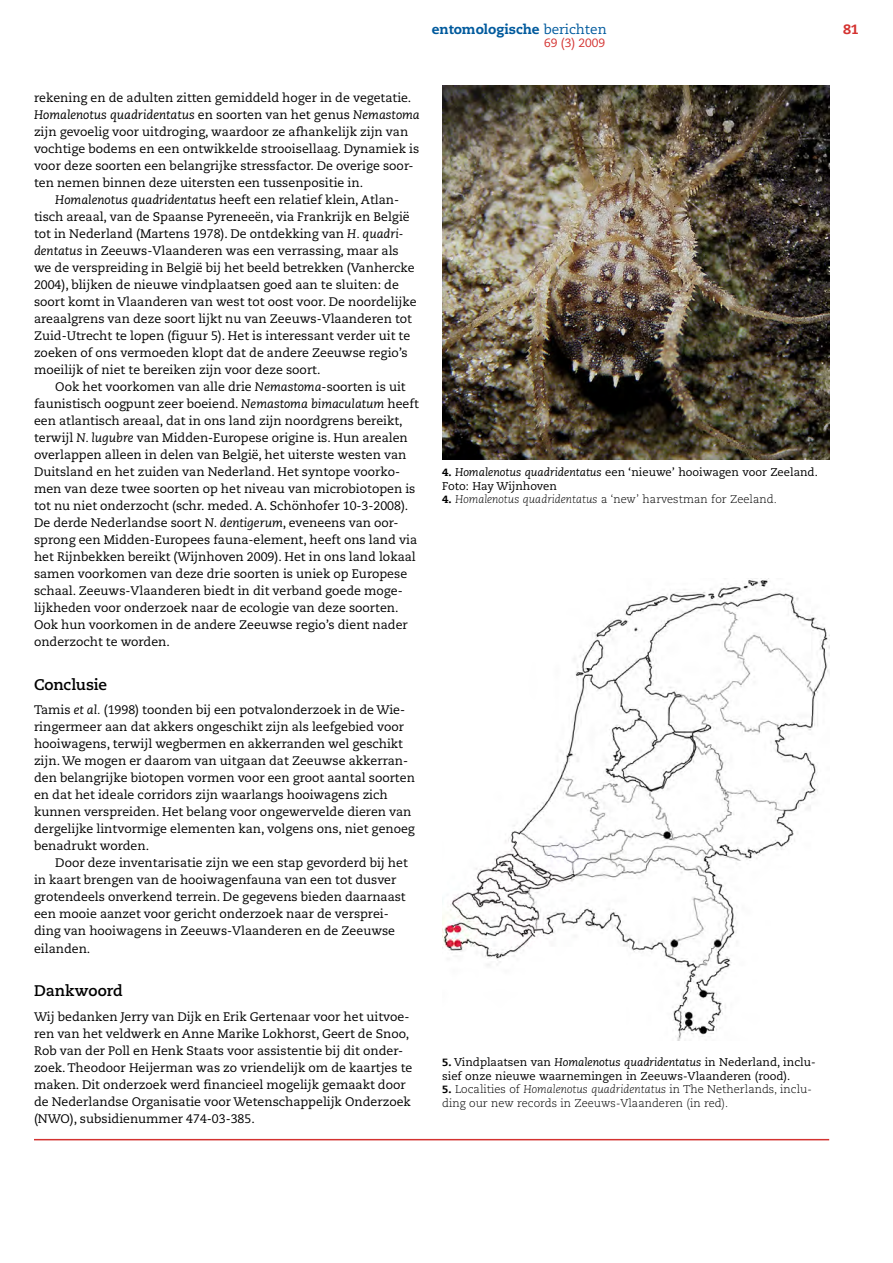
<style>
.page{position:relative;width:893px;height:1263px;background:#fff}
.page>*{position:absolute;margin:0;border:0;box-sizing:border-box;transform-origin:0 0}
.t1{font:700 15.3px "Caecilia LT Std";letter-spacing:-.005em;color:#000}
.t2{font:800 13.5px "Caecilia LT Std";color:#005a9d}
.t3{font:800 13.5px "Caecilia LT Std";color:#d43230}
.t4{font:12.3px/17px "Caecilia LT Std";color:#000}
.t5{font:italic 12.3px "Caecilia LT Std";color:#000}
.t6{font:12px "Caecilia LT Std";color:#d43230}
.t7{font:11.25px/13.5px "Caecilia LT Std";color:#000}
.t8{font:300 11.25px/13.5px "Caecilia LT Std";color:#000}
.s1{font-weight:400}
.s2{font-style:normal}
.s3{font-style:italic}
.s4{font-weight:800;font-size:10.5px}
</style>
<div class="page">
<img style="left:442px;top:85px;width:387px;height:374px">
<img style="left:442px;top:578px;width:387px;height:463px">
<hr style="left:34px;top:1139px;width:795px;height:1px;background:#d43230">
<p class="t2" style="left:432px;top:21px;width:177px">entomologische <span class="s1">berichten</span></p>
<p class="t3" style="left:843px;top:21px;width:17px">81</p>
<p class="t6" style="left:544px;top:36px;width:62px">69 (3) 2009</p>
<p class="t4" style="left:34px;top:90px;width:379px">rekening en de adulten zitten gemiddeld hoger in de vegetatie.</p>
<p class="t5" style="left:34px;top:108px;width:387px">Homalenotus quadridentatus <span class="s2">en soorten van het genus</span> Nemastoma</p>
<p class="t4" style="left:34px;top:124px;width:376px">zijn gevoelig voor uitdroging, waardoor ze afhankelijk zijn van</p>
<p class="t4" style="left:34px;top:141px;width:387px">vochtige bodems en een ontwikkelde strooisellaag. Dynamiek is</p>
<p class="t4" style="left:34px;top:158px;width:381px">voor deze soorten een belangrijke stressfactor. De overige soor-</p>
<p class="t4" style="left:34px;top:175px;width:331px">ten nemen binnen deze uitersten een tussenpositie in.</p>
<p class="t4" style="left:55px;top:192px;width:345px"><span class="s3">Homalenotus quadridentatus</span> heeft een relatief klein, Atlan-</p>
<p class="t4" style="left:34px;top:209px;width:377px">tisch areaal, van de Spaanse Pyreneeën, via Frankrijk en België</p>
<p class="t4" style="left:34px;top:226px;width:371px">tot in Nederland (Martens 1978). De ontdekking van <span class="s3">H. quadri-</span></p>
<p class="t4" style="left:34px;top:243px;width:366px"><span class="s3">dentatus</span> in Zeeuws-Vlaanderen was een verrassing, maar als</p>
<p class="t4" style="left:34px;top:260px;width:382px">we de verspreiding in België bij het beeld betrekken (Vanhercke</p>
<p class="t4" style="left:34px;top:277px;width:366px">2004), blijken de nieuwe vindplaatsen goed aan te sluiten: de</p>
<p class="t4" style="left:34px;top:294px;width:384px">soort komt in Vlaanderen van west tot oost voor. De noordelijke</p>
<p class="t4" style="left:34px;top:311px;width:379px">areaalgrens van deze soort lijkt nu van Zeeuws-Vlaanderen tot</p>
<p class="t4" style="left:34px;top:328px;width:378px">Zuid-Utrecht te lopen (figuur 5). Het is interessant verder uit te</p>
<p class="t4" style="left:34px;top:345px;width:375px">zoeken of ons vermoeden klopt dat de andere Zeeuwse regio’s</p>
<p class="t4" style="left:34px;top:362px;width:288px">moeilijk of niet te bereiken zijn voor deze soort.</p>
<p class="t4" style="left:55px;top:379px;width:352px">Ook het voorkomen van alle drie <span class="s3">Nemastoma</span>-soorten is uit</p>
<p class="t4" style="left:34px;top:396px;width:386px">faunistisch oogpunt zeer boeiend. <span class="s3">Nemastoma bimaculatum</span> heeft</p>
<p class="t4" style="left:34px;top:413px;width:370px">een atlantisch areaal, dat in ons land zijn noordgrens bereikt,</p>
<p class="t4" style="left:34px;top:430px;width:375px">terwijl <span class="s3">N. lugubre</span> van Midden-Europese origine is. Hun arealen</p>
<p class="t4" style="left:34px;top:447px;width:374px">overlappen alleen in delen van België, het uiterste westen van</p>
<p class="t4" style="left:34px;top:464px;width:368px">Duitsland en het zuiden van Nederland. Het syntope voorko-</p>
<p class="t4" style="left:34px;top:481px;width:383px">men van deze twee soorten op het niveau van microbiotopen is</p>
<p class="t4" style="left:34px;top:498px;width:376px">tot nu niet onderzocht (schr. meded. A. Schönhofer 10-3-2008).</p>
<p class="t4" style="left:34px;top:515px;width:366px">De derde Nederlandse soort <span class="s3">N. dentigerum</span>, eveneens van oor-</p>
<p class="t4" style="left:34px;top:532px;width:385px">sprong een Midden-Europees fauna-element, heeft ons land via</p>
<p class="t4" style="left:34px;top:549px;width:383px">het Rijnbekken bereikt (Wijnhoven 2009). Het in ons land lokaal</p>
<p class="t4" style="left:34px;top:566px;width:375px">samen voorkomen van deze drie soorten is uniek op Europese</p>
<p class="t4" style="left:34px;top:583px;width:370px">schaal. Zeeuws-Vlaanderen biedt in dit verband goede moge-</p>
<p class="t4" style="left:34px;top:600px;width:366px">lijkheden voor onderzoek naar de ecologie van deze soorten.</p>
<p class="t4" style="left:34px;top:617px;width:375px">Ook hun voorkomen in de andere Zeeuwse regio’s dient nader</p>
<p class="t4" style="left:34px;top:634px;width:137px">onderzocht te worden.</p>
<p class="t1" style="left:34px;top:675px;width:75px">Conclusie</p>
<p class="t4" style="left:34px;top:702px;width:382px">Tamis <span class="s3">et al.</span> (1998) toonden bij een potvalonderzoek in de Wie&shy;ringermeer aan dat akkers ongeschikt zijn als leefgebied voor hooiwagens, terwijl wegbermen en akkerranden wel geschikt zijn. We mogen er daarom van uitgaan dat Zeeuwse akkerran&shy;den belangrijke biotopen vormen voor een groot aantal soorten en dat het ideale corridors zijn waarlangs hooiwagens zich kunnen verspreiden. Het belang voor ongewervelde dieren van dergelijke lintvormige elementen kan, volgens ons, niet genoeg benadrukt worden.</p>
<p class="t4" style="left:34px;top:855px;width:375px;text-indent:21px">Door deze inventarisatie zijn we een stap gevorderd bij het in kaart brengen van de hooiwagenfauna van een tot dusver grotendeels onverkend terrein. De gegevens bieden daarnaast een mooie aanzet voor gericht onderzoek naar de versprei&shy;ding van hooiwagens in Zeeuws-Vlaanderen en de Zeeuwse eilanden.</p>
<p class="t1" style="left:34px;top:982px;width:90px">Dankwoord</p>
<p class="t4" style="left:34px;top:1008px;width:380px">Wij bedanken Jerry van Dijk en Erik Gertenaar voor het uitvoe&shy;ren van het veldwerk en Anne Marike Lokhorst, Geert de Snoo, Rob van der Poll en Henk Staats voor assistentie bij dit onder&shy;zoek. Theodoor Heijerman was zo vriendelijk om de kaartjes te maken. Dit onderzoek werd financieel mogelijk gemaakt door de Nederlandse Organisatie voor Wetenschappelijk Onderzoek (NWO), subsidienummer 474-03-385.</p>
<p class="t7" style="left:442px;top:466px;width:377px"><span class="s4">4.</span> <span class="s3">Homalenotus quadridentatus</span> een ‘nieuwe’ hooiwagen voor Zeeland.<br>Foto: Hay Wijnhoven</p>
<p class="t8" style="left:442px;top:493px;width:336px"><span class="s4">4.</span> <span class="s3">Homalenotus quadridentatus</span> a ‘new’ harvestman for Zeeland.</p>
<p class="t7" style="left:442px;top:1056px;width:375px"><span class="s4">5.</span> Vindplaatsen van <span class="s3">Homalenotus quadridentatus</span> in Nederland, inclu&shy;sief onze nieuwe waarnemingen in Zeeuws-Vlaanderen (rood).</p>
<p class="t8" style="left:442px;top:1083px;width:371px"><span class="s4">5.</span> Localities of <span class="s3">Homalenotus quadridentatus</span> in The Netherlands, inclu&shy;ding our new records in Zeeuws-Vlaanderen (in red).</p>
</div>
